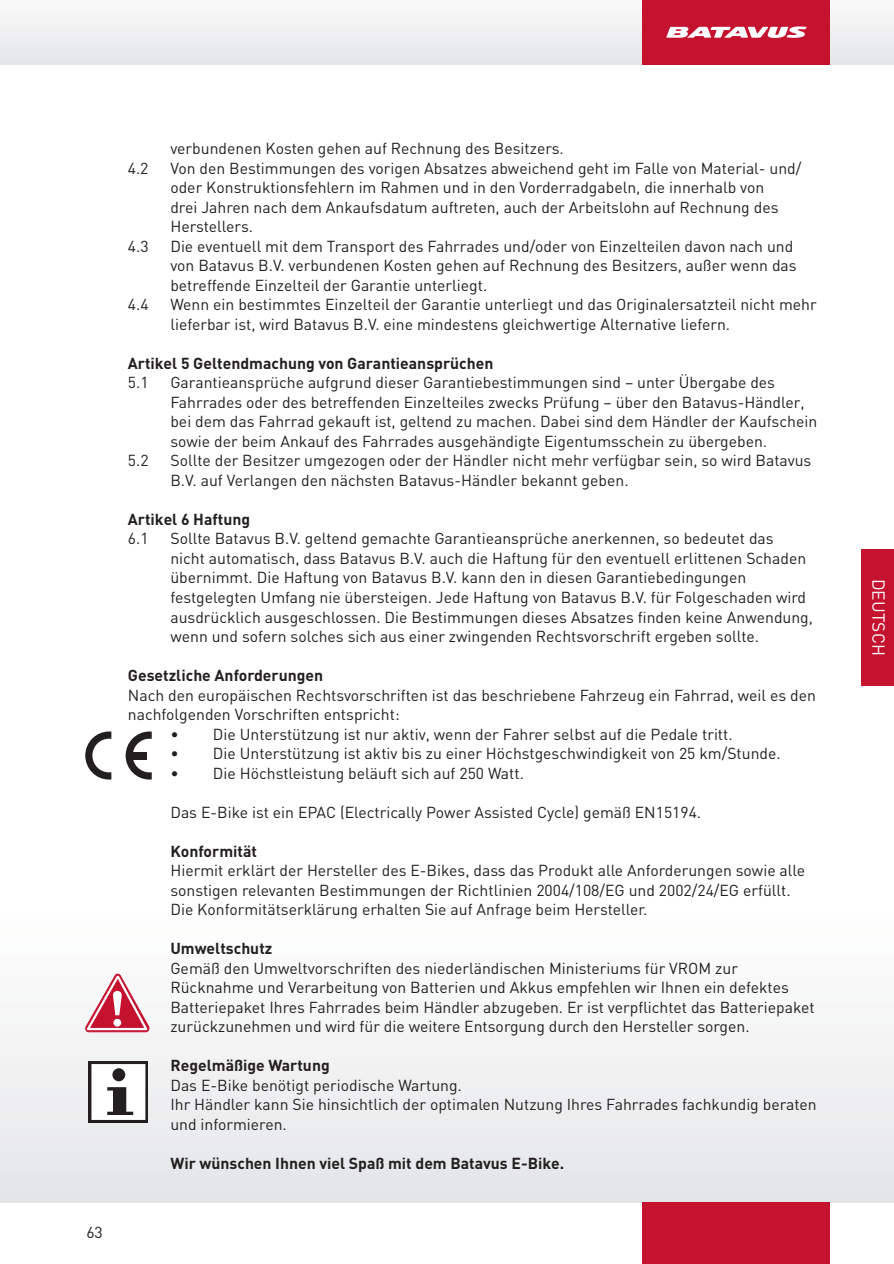
<style>
.page{position:relative;width:894px;height:1264px;background:#fff}
.page>*{position:absolute;margin:0;border:0;box-sizing:border-box;transform-origin:0 0}
.t1{font:17.25px "DIN";letter-spacing:.005em;color:#fff}
.t2{font:15.75px/19.5px "DIN";color:#231f20}
.t3{font:700 15.75px "DIN";color:#231f20}
</style>
<div class="page">
<div style="left:0;top:0;width:894px;height:64px;background:#f0f0f1"></div>
<div style="left:0;top:894px;width:894px;height:307px;background:linear-gradient(to right,#f1f2f3,#f3f3f4)"></div>
<div style="left:642px;top:1201px;width:187px;height:62px;background:#c4122f"></div>
<div style="left:642px;top:0;width:187px;height:64px;background:#c4122f"></div>
<svg style="left:666px;top:26px;width:140px;height:12px"></svg>
<svg style="left:85px;top:731px;width:26px;height:48px"></svg>
<svg style="left:126px;top:731px;width:26px;height:48px"></svg>
<div style="left:133px;top:751px;width:14px;height:8px;background:#231f20"></div>
<svg style="left:89px;top:1061px;width:59px;height:61px"></svg>
<div style="left:93px;top:1065px;width:51px;height:53px;background:#fff"></div>
<div style="left:91px;top:1063px;width:54px;height:56px;border:2px solid #fff"></div>
<div style="left:112px;top:1068px;width:13px;height:13px;background:#231f20;border-radius:50%"></div>
<svg style="left:107px;top:1087px;width:26px;height:27px"></svg>
<div style="left:861px;top:549px;width:33px;height:136px;background:#c4122f"></div>
<svg style="left:84px;top:973px;width:66px;height:59px"></svg>
<p class="t2" style="left:86px;top:1224px;width:18px">63</p>
<p class="t2" style="left:170px;top:141px;width:395px">verbundenen Kosten gehen auf Rechnung des Besitzers.</p>
<p class="t2" style="left:128px;top:160px;width:22px">4.2</p>
<p class="t2" style="left:170px;top:160px;width:632px">Von den Bestimmungen des vorigen Absatzes abweichend geht im Falle von Material- und/ oder Konstruktionsfehlern im Rahmen und in den Vorderradgabeln, die innerhalb von<br>drei Jahren nach dem Ankaufsdatum auftreten, auch der Arbeitslohn auf Rechnung des Herstellers.</p>
<p class="t2" style="left:128px;top:238px;width:22px">4.3</p>
<p class="t2" style="left:170px;top:238px;width:628px">Die eventuell mit dem Transport des Fahrrades und/oder von Einzelteilen davon nach und von Batavus B.V. verbundenen Kosten gehen auf Rechnung des Besitzers, außer wenn das betreffende Einzelteil der Garantie unterliegt.</p>
<p class="t2" style="left:128px;top:297px;width:22px">4.4</p>
<p class="t2" style="left:170px;top:297px;width:648px">Wenn ein bestimmtes Einzelteil der Garantie unterliegt und das Originalersatzteil nicht mehr lieferbar ist, wird Batavus B.V. eine mindestens gleichwertige Alternative liefern.</p>
<p class="t3" style="left:128px;top:357px;width:367px">Artikel 5 Geltendmachung von Garantieansprüchen</p>
<p class="t2" style="left:128px;top:375px;width:22px">5.1</p>
<p class="t2" style="left:170px;top:375px;width:648px">Garantieansprüche aufgrund dieser Garantiebestimmungen sind – unter Übergabe des Fahrrades oder des betreffenden Einzelteiles zwecks Prüfung – über den Batavus-Händler, bei dem das Fahrrad gekauft ist, geltend zu machen. Dabei sind dem Händler der Kaufschein sowie der beim Ankauf des Fahrrades ausgehändigte Eigentumsschein zu übergeben.</p>
<p class="t2" style="left:128px;top:453px;width:22px">5.2</p>
<p class="t2" style="left:170px;top:453px;width:642px">Sollte der Besitzer umgezogen oder der Händler nicht mehr verfügbar sein, so wird Batavus<br>B.V. auf Verlangen den nächsten Batavus-Händler bekannt geben.</p>
<p class="t3" style="left:128px;top:513px;width:124px">Artikel 6 Haftung</p>
<p class="t2" style="left:128px;top:531px;width:22px">6.1</p>
<p class="t2" style="left:170px;top:531px;width:644px">Sollte Batavus B.V. geltend gemachte Garantieansprüche anerkennen, so bedeutet das<br>nicht automatisch, dass Batavus B.V. auch die Haftung für den eventuell erlittenen Schaden übernimmt. Die Haftung von Batavus B.V. kann den in diesen Garantiebedingungen festgelegten Umfang nie übersteigen. Jede Haftung von Batavus B.V. für Folgeschaden wird ausdrücklich ausgeschlossen. Die Bestimmungen dieses Absatzes finden keine Anwendung, wenn und sofern solches sich aus einer zwingenden Rechtsvorschrift ergeben sollte.</p>
<p class="t3" style="left:128px;top:669px;width:197px">Gesetzliche Anforderungen</p>
<p class="t2" style="left:128px;top:687px;width:689px">Nach den europäischen Rechtsvorschriften ist das beschriebene Fahrzeug ein Fahrrad, weil es den nachfolgenden Vorschriften entspricht:</p>
<p class="t2" style="left:170px;top:726px;width:563px">• Die Unterstützung ist nur aktiv, wenn der Fahrer selbst auf die Pedale tritt.</p>
<p class="t2" style="left:170px;top:745px;width:612px">• Die Unterstützung ist aktiv bis zu einer Höchstgeschwindigkeit von 25 km/Stunde.</p>
<p class="t2" style="left:170px;top:765px;width:355px">• Die Höchstleistung beläuft sich auf 250 Watt.</p>
<p class="t2" style="left:170px;top:804px;width:532px">Das E-Bike ist ein EPAC (Electrically Power Assisted Cycle) gemäß EN15194.</p>
<p class="t3" style="left:170px;top:845px;width:88px">Konformität</p>
<p class="t2" style="left:170px;top:862px;width:636px">Hiermit erklärt der Hersteller des E-Bikes, dass das Produkt alle Anforderungen sowie alle sonstigen relevanten Bestimmungen der Richtlinien 2004/108/EG und 2002/24/EG erfüllt.<br>Die Konformitätserklärung erhalten Sie auf Anfrage beim Hersteller.</p>
<p class="t3" style="left:170px;top:942px;width:103px">Umweltschutz</p>
<p class="t2" style="left:170px;top:960px;width:645px">Gemäß den Umweltvorschriften des niederländischen Ministeriums für VROM zur Rücknahme und Verarbeitung von Batterien und Akkus empfehlen wir Ihnen ein defektes Batteriepaket Ihres Fahrrades beim Händler abzugeben. Er ist verpflichtet das Batteriepaket zurückzunehmen und wird für die weitere Entsorgung durch den Hersteller sorgen.</p>
<p class="t3" style="left:170px;top:1059px;width:161px">Regelmäßige Wartung</p>
<p class="t2" style="left:170px;top:1077px;width:648px">Das E-Bike benötigt periodische Wartung.<br>Ihr Händler kann Sie hinsichtlich der optimalen Nutzung Ihres Fahrrades fachkundig beraten und informieren.</p>
<p class="t3" style="left:170px;top:1157px;width:395px">Wir wünschen Ihnen viel Spaß mit dem Batavus E-Bike.</p>
<p class="t1" style="left:884px;top:578px;width:78px;rotate:90deg">DEUTSCH</p>
</div>
